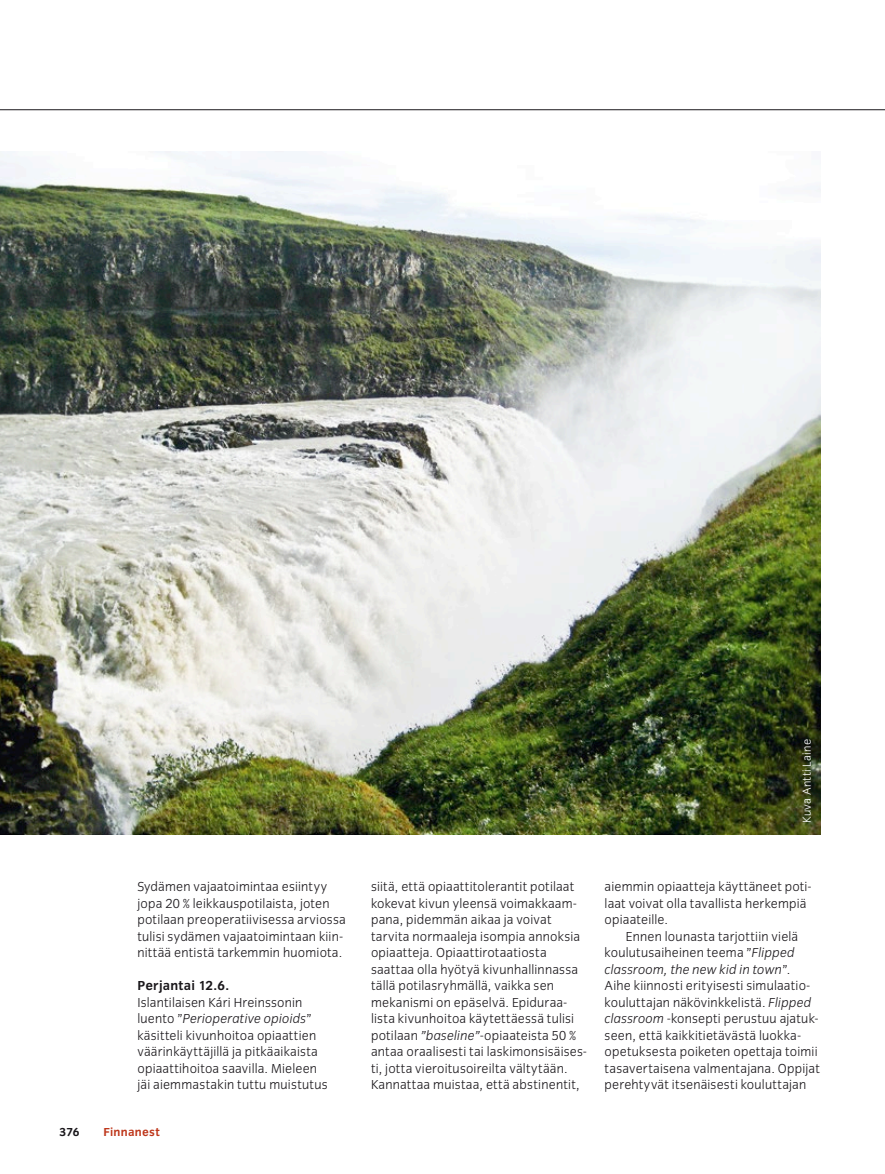
<style>
.page{position:relative;width:885px;height:1174px;background:#fff}
.page>*{position:absolute;margin:0;border:0;box-sizing:border-box;transform-origin:0 0}
.t1{font:300 13.5px/16.5px "Congress Sans";letter-spacing:.015em;color:#1a171b}
.t2{font:700 13.5px "Congress Sans";letter-spacing:.015em;color:#1a171b}
.t3{font:300 12px "Congress Sans";letter-spacing:.02em;color:#fff}
.t4{font:700 12px "Congress Sans";letter-spacing:.02em;color:#be371b}
.t5{font:700 12px "Congress Sans";color:#1a171b}
.s1{font-style:italic}
</style>
<div class="page">
<img style="left:0;top:151px;width:820px;height:683px">
<hr style="left:0;top:109px;width:884px;height:1px;background:#1a171b">
<p class="t1" style="left:137px;top:878px;width:210px">Sydämen vajaatoimintaa esiintyy jopa 20 % leikkauspotilaista, joten potilaan preoperatiivisessa arviossa tulisi sydämen vajaatoimintaan kiin&shy;nittää entistä tarkemmin huomiota.</p>
<p class="t2" style="left:137px;top:978px;width:93px">Perjantai 12.6.</p>
<p class="t1" style="left:137px;top:994px;width:192px">Islantilaisen Kári Hreinssonin luento ”<span class="s1">Perioperative opioids</span>” käsitteli kivunhoitoa opiaattien väärinkäyttäjillä ja pitkäaikaista opiaattihoitoa saavilla. Mieleen jäi aiemmastakin tuttu muistutus</p>
<p class="t5" style="left:60px;top:1125px;width:21px">376</p>
<p class="t4" style="left:103px;top:1125px;width:58px">Finnanest</p>
<p class="t3" style="left:800px;top:823px;width:85px;rotate:-90deg">Kuva Antti Laine</p>
<p class="t1" style="left:371px;top:878px;width:217px">siitä, että opiaattitolerantit potilaat kokevat kivun yleensä voimakkaam&shy;pana, pidemmän aikaa ja voivat tarvita normaaleja isompia annoksia opiaatteja. Opiaattirotaatiosta saattaa olla hyötyä kivunhallinnassa tällä potilasryhmällä, vaikka sen mekanismi on epäselvä. Epiduraa&shy;lista kivunhoitoa käytettäessä tulisi potilaan <span class="s1">”baseline”</span>-opiaateista 50 % antaa oraalisesti tai laskimonsisäises&shy;ti, jotta vieroitusoireilta vältytään.<br>Kannattaa muistaa, että abstinentit,</p>
<p class="t1" style="left:604px;top:878px;width:208px">aiemmin opiaatteja käyttäneet poti&shy;laat voivat olla tavallista herkempiä opiaateille.</p>
<p class="t1" style="left:604px;top:928px;width:217px;text-indent:21px">Ennen lounasta tarjottiin vielä koulutusaiheinen teema ”<span class="s1">Flipped classroom, the new kid in town</span>”.<br>Aihe kiinnosti erityisesti simulaatio&shy;kouluttajan näkövinkkelistä. <span class="s1">Flipped classroom</span> -konsepti perustuu ajatuk&shy;seen, että kaikkitietävästä luokka&shy;opetuksesta poiketen opettaja toimii tasavertaisena valmentajana. Oppijat perehtyvät itsenäisesti kouluttajan</p>
</div>
